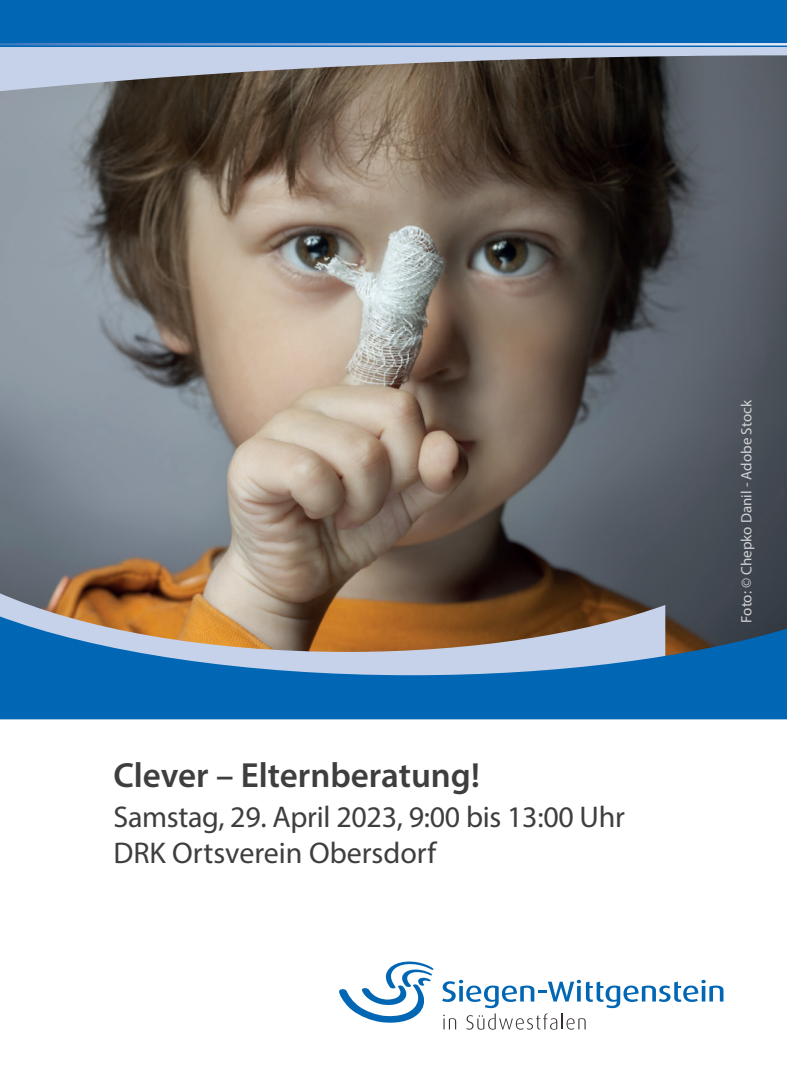
<style>
.page{position:relative;width:787px;height:1092px;background:#fff}
.page>*{position:absolute;margin:0;border:0;box-sizing:border-box;transform-origin:0 0}
.t1{font:600 35px "Myriad Pro";color:#3e3e3f}
.t2{font:30px/36px "Myriad Pro";letter-spacing:-.01em;color:#3e3e3f}
.t3{font:15px "Myriad Pro";color:#d1d2d4}
</style>
<div class="page">
<img style="left:0;top:95px;width:787px;height:520px">
<svg style="left:442px;top:979px;width:281px;height:50px"></svg>
<svg style="left:339px;top:961px;width:94px;height:62px"></svg>
<svg style="left:0;top:46px;width:787px;height:49px;background:#7d8088"></svg>
<div style="left:0;top:0;width:787px;height:46px;background:#0166b3"></div>
<svg style="left:0;top:43px;width:787px;height:3px;background:#80a6d4"></svg>
<svg style="left:0;top:592px;width:665px;height:23px;background:#886442"></svg>
<svg style="left:0;top:615px;width:787px;height:104px;background:#487aa1"></svg>
<p class="t1" style="left:113px;top:753px;width:368px">Clever – Elternberatung!</p>
<p class="t2" style="left:113px;top:798px;width:513px">Samstag, 29. April 2023, 9:00 bis 13:00 Uhr<br>DRK Ortsverein Obersdorf</p>
<p class="t3" style="left:737px;top:622px;width:224px;rotate:-90deg">Foto: © Chepko Danil - Adobe Stock</p>
</div>
